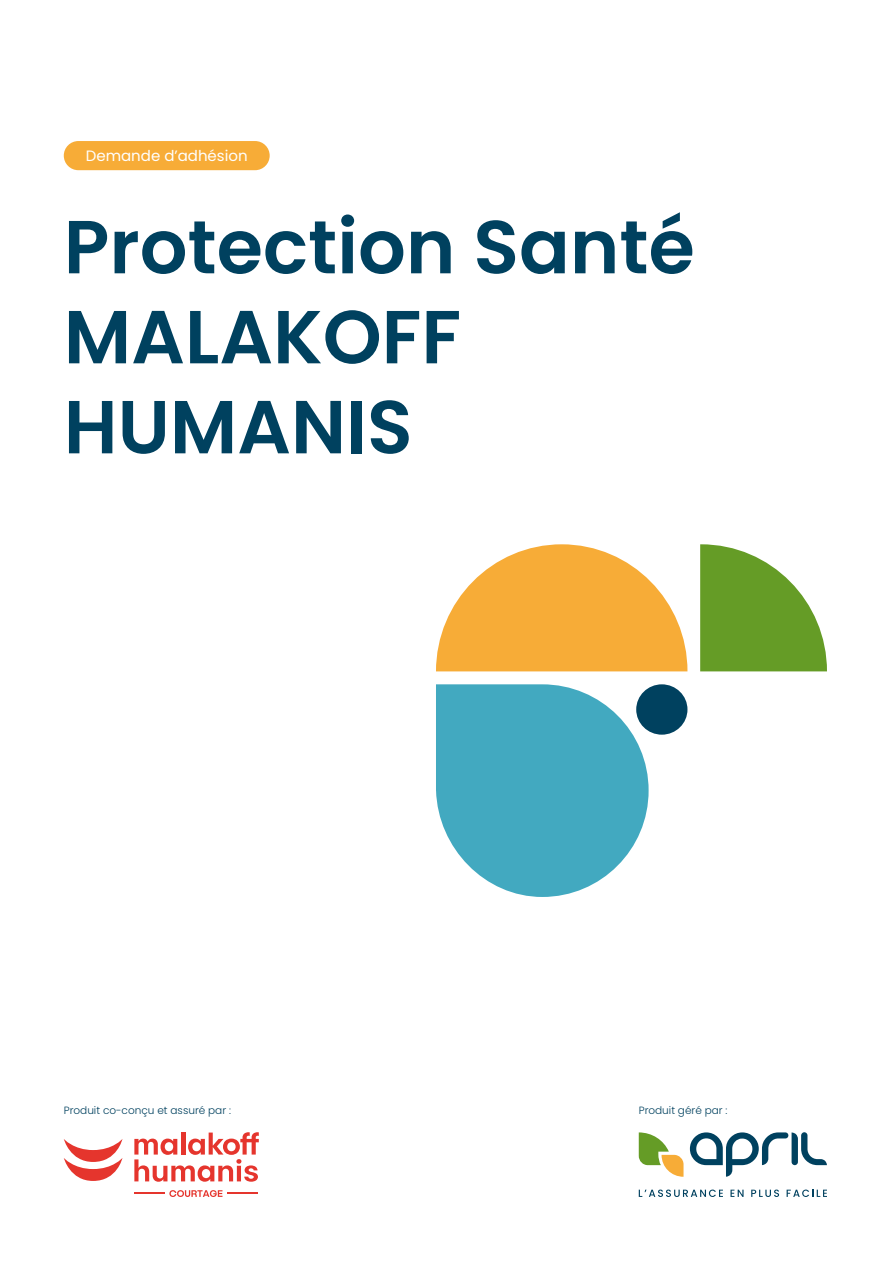
<style>
.page{position:relative;width:893px;height:1263px;background:#fff}
.page>*{position:absolute;margin:0;border:0;box-sizing:border-box;transform-origin:0 0}
.t1{font:600 75px/90px "Poppins";color:#00415f}
.t2{font:15px "Poppins";color:#fff}
.t3{font:300 10.5px "Poppins";color:#00415f}
</style>
<div class="page">
<svg style="left:436px;top:684px;width:213px;height:213px;fill:#42a9c0"></svg>
<div style="left:64px;top:141px;width:206px;height:29px;background:#f7ac37;border-radius:15px"></div>
<svg style="left:639px;top:1189px;width:84px;height:8px"></svg>
<svg style="left:730px;top:1190px;width:13px;height:7px"></svg>
<svg style="left:751px;top:1189px;width:28px;height:8px"></svg>
<svg style="left:787px;top:1189px;width:40px;height:8px"></svg>
<svg style="left:639px;top:1132px;width:44px;height:45px"></svg>
<svg style="left:690px;top:1132px;width:137px;height:45px"></svg>
<div style="left:636px;top:684px;width:51px;height:51px;background:#00415f;border-radius:50%"></div>
<svg style="left:700px;top:544px;width:127px;height:127px"></svg>
<svg style="left:436px;top:544px;width:251px;height:127px"></svg>
<svg style="left:134px;top:1132px;width:125px;height:50px"></svg>
<svg style="left:64px;top:1139px;width:58px;height:42px"></svg>
<hr style="left:228px;top:1193px;width:30px;height:1px;background:#e5352d">
<hr style="left:134px;top:1193px;width:30px;height:1px;background:#e5352d">
<svg style="left:169px;top:1190px;width:53px;height:7px"></svg>
<h2 class="t2" style="left:86px;top:147px;width:163px">Demande d’adhésion</h2>
<h1 class="t1" style="left:64px;top:202px;width:632px">Protection Santé<br>MALAKOFF<br>HUMANIS</h1>
<p class="t3" style="left:64px;top:1104px;width:169px">Produit co-conçu et assuré par :</p>
<p class="t3" style="left:639px;top:1104px;width:90px">Produit géré par :</p>
</div>
